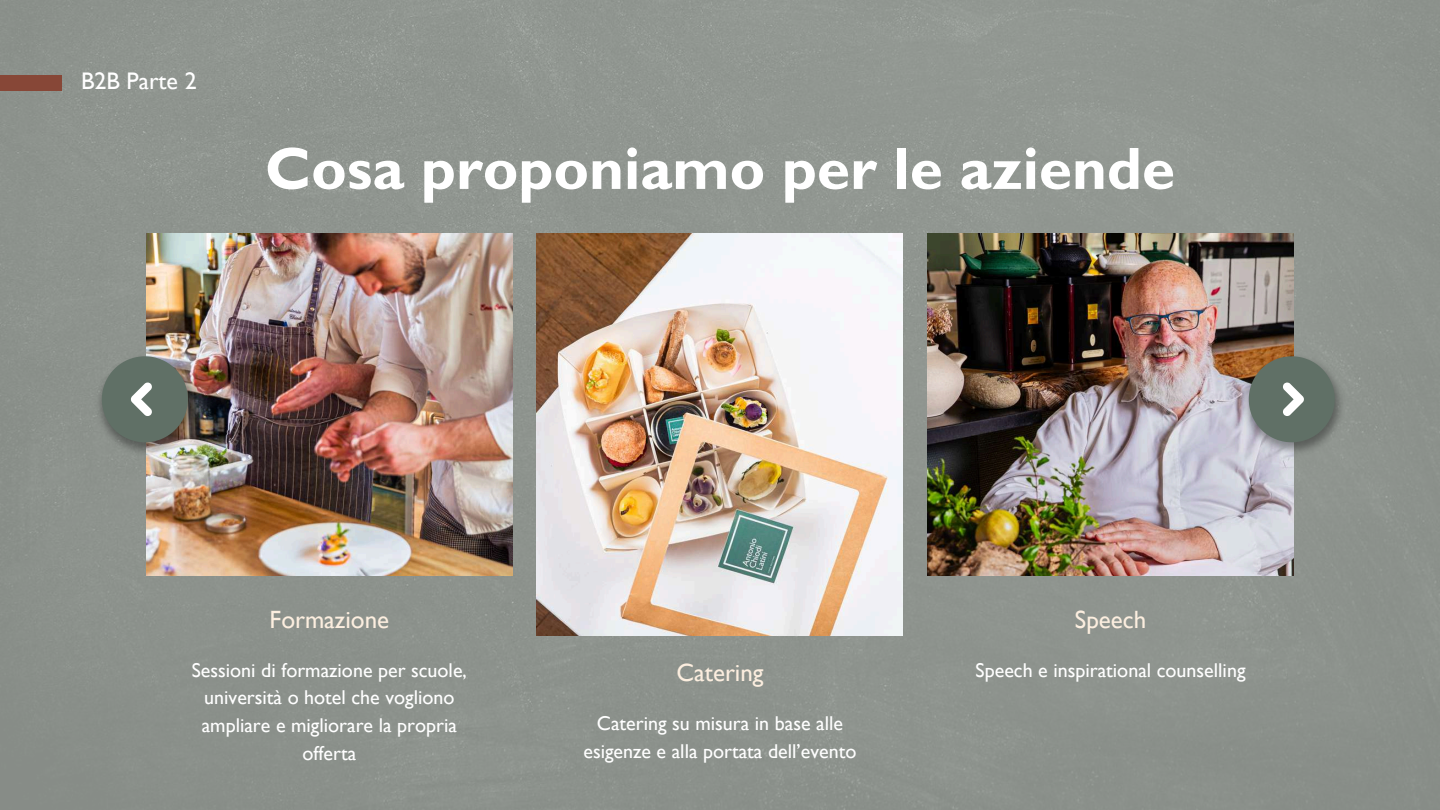
<style>
.page{position:relative;width:1440px;height:810px;background:#8e938e}
.page>*{position:absolute;margin:0;border:0;box-sizing:border-box;transform-origin:0 0}
.t1{font:700 60px "Gill Sans";color:#fff}
.t2{font:25px "Gill Sans";color:#fceedf}
.t3{font:24px "Gill Sans";color:#fff}
.t4{font:20px/27.8px "Gill Sans";color:#fff;text-align:center}
</style>
<div class="page">
<img style="left:147px;top:233px;width:366px;height:343px">
<img style="left:928px;top:233px;width:366px;height:343px">
<img style="left:537px;top:233px;width:366px;height:403px">
<img style="left:1242px;top:353px;width:103px;height:104px">
<img style="left:95px;top:353px;width:103px;height:104px">
<svg style="left:1249px;top:356px;width:86px;height:86px"></svg>
<svg style="left:102px;top:356px;width:86px;height:86px"></svg>
<div style="left:0;top:75px;width:62px;height:15px;background:#874737"></div>
<p class="t3" style="left:81px;top:67px;width:117px">B2B Parte 2</p>
<h1 class="t1" style="left:265px;top:133px;width:912px">Cosa proponiamo per le aziende</h1>
<p class="t2" style="left:270px;top:604px;width:121px">Formazione</p>
<p class="t2" style="left:1075px;top:604px;width:73px">Speech</p>
<p class="t4" style="left:192px;top:656px;width:277px">Sessioni di formazione per scuole, università o hotel che vogliono ampliare e migliorare la propria offerta</p>
<p class="t4" style="left:976px;top:656px;width:271px">Speech e inspirational counselling</p>
<p class="t2" style="left:676px;top:658px;width:89px">Catering</p>
<p class="t4" style="left:583px;top:710px;width:275px">Catering su misura in base alle esigenze e alla portata dell’evento</p>
</div>
